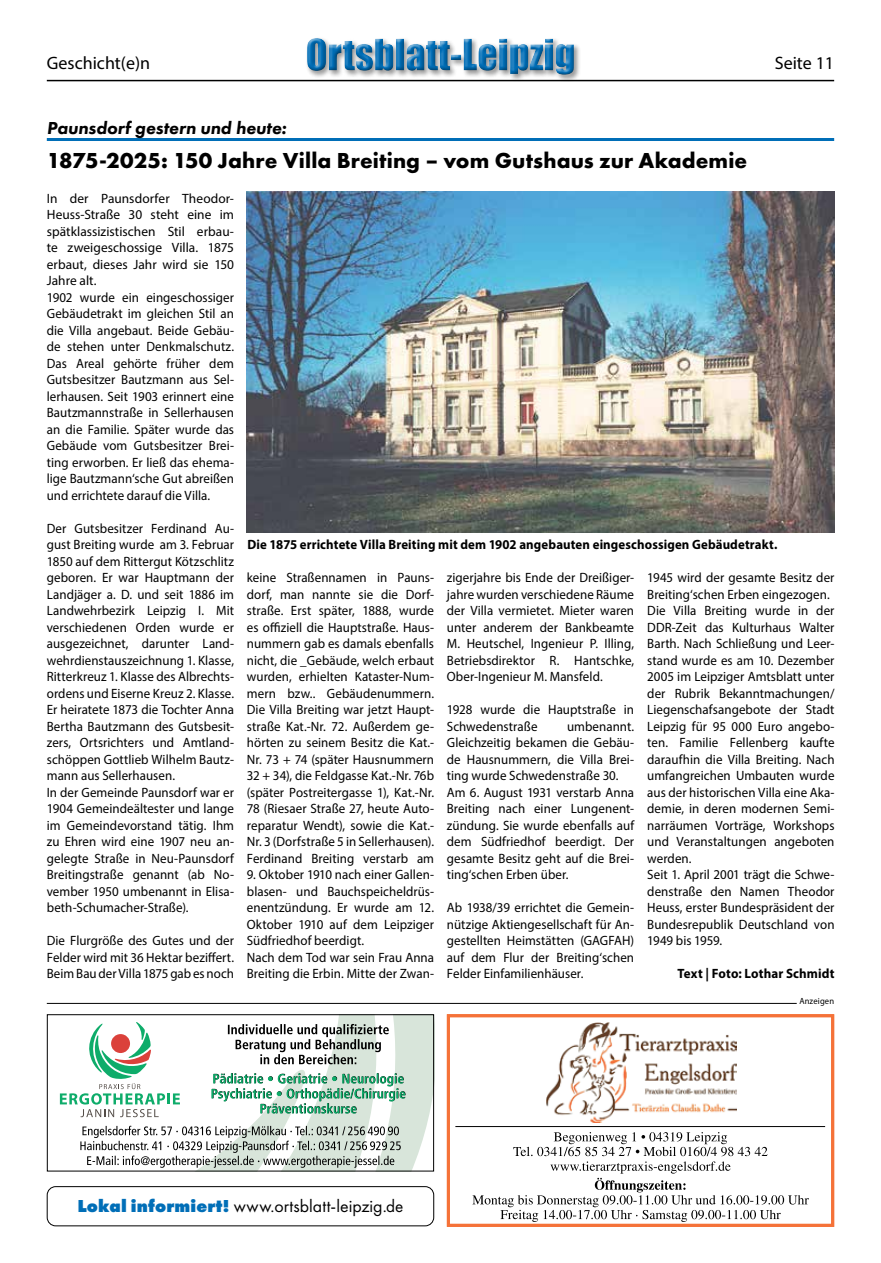
<style>
.page{position:relative;width:881px;height:1263px;background:#fff}
.page>*{position:absolute;margin:0;border:0;box-sizing:border-box;transform-origin:0 0}
.t1{font:700 22.5px "Futura PT";letter-spacing:.005em;color:#000}
.t2{font:18px "Futura PT";color:#000}
.t3{font:italic 800 18px "Futura PT";color:#000}
.t4{font:18px "Myriad Pro";color:#000}
.t5{font:13.5px/16.5px "Myriad Pro";letter-spacing:.005em;color:#000;scale:.96 1}
.t6{font:13.5px/16.5px "Myriad Pro";letter-spacing:.005em;color:#000}
.t7{font:700 13.5px "Myriad Pro";letter-spacing:.01em;color:#000;scale:.95 1}
.t8{font:700 13.5px "Myriad Pro";letter-spacing:.01em;color:#000;scale:.96 1}
.t9{font:9px "Myriad Pro";letter-spacing:.02em;color:#000;scale:.95 1}
.s1{font-weight:800;color:#006eb7}
</style>
<div class="page">
<div style="left:305px;top:36px;width:276px;height:46px;background:#000;opacity:.4"></div>
<div style="left:305px;top:37px;width:270px;height:39px;background:#000;opacity:.5"></div>
<hr style="left:47px;top:80px;width:786px;height:1px;background:#000">
<svg style="left:59px;top:1016px;width:373px;height:153px"></svg>
<div style="left:47px;top:1014px;width:387px;height:157px;border:1px solid #000"></div>
<svg style="left:60px;top:1021px;width:120px;height:96px"></svg>
<svg style="left:80px;top:1126px;width:320px;height:42px"></svg>
<svg style="left:211px;top:1073px;width:194px;height:40px"></svg>
<svg style="left:228px;top:1024px;width:160px;height:40px"></svg>
<div style="left:446px;top:1014px;width:387px;height:213px;border:3px solid #f57238"></div>
<img style="left:546px;top:1022px;width:190px;height:100px">
<hr style="left:455px;top:1126px;width:369px;height:1px;background:#000">
<svg style="left:472px;top:1132px;width:336px;height:90px"></svg>
<div style="left:47px;top:1186px;width:387px;height:40px;border:1px solid #000;border-radius:9px"></div>
<hr style="left:47px;top:1003px;width:749px;height:1px;background:#000">
<hr style="left:47px;top:138px;width:786px;height:3px;background:#006eb7">
<img style="left:247px;top:192px;width:586px;height:340px">
<h2 class="t4" style="left:47px;top:52px;width:105px">Geschicht(e)n</h2>
<h2 class="t4" style="left:774px;top:52px;width:61px">Seite 11</h2>
<h2 class="t3" style="left:47px;top:117px;width:241px">Paunsdorf gestern und heute:</h2>
<h1 class="t1" style="left:47px;top:146px;width:701px">1875-2025: 150 Jahre Villa Breiting – vom Gutshaus zur Akademie</h1>
<p class="t6" style="left:47px;top:190px;width:189px">In der Paunsdorfer Theodor-<br>Heuss-Straße 30 steht eine im spätklassizistischen Stil erbau&shy;te zweigeschossige Villa. 1875 erbaut, dieses Jahr wird sie 150<br>Jahre alt.<br>1902 wurde ein eingeschossiger<br>Gebäudetrakt im gleichen Stil an die Villa angebaut. Beide Gebäu&shy;de stehen unter Denkmalschutz.<br>Das Areal gehörte früher dem<br>Gutsbesitzer Bautzmann aus Sel&shy;lerhausen. Seit 1903 erinnert eine<br>Bautzmannstraße in Sellerhausen an die Familie. Später wurde das<br>Gebäude vom Gutsbesitzer Brei&shy;ting erworben. Er ließ das ehema&shy;lige Bautzmann‘sche Gut abreißen und errichtete darauf die Villa.</p>
<p class="t5" style="left:47px;top:520px;width:196px">Der Gutsbesitzer Ferdinand Au&shy;gust Breiting wurde am 3. Februar<br>1850 auf dem Rittergut Kötzschlitz geboren. Er war Hauptmann der<br>Landjäger a. D. und seit 1886 im<br>Landwehrbezirk Leipzig I. Mit verschiedenen Orden wurde er ausgezeichnet, darunter Land&shy;wehrdienstauszeichnung 1. Klasse,<br>Ritterkreuz 1. Klasse des Albrechts&shy;ordens und Eiserne Kreuz 2. Klasse.<br>Er heiratete 1873 die Tochter Anna<br>Bertha Bautzmann des Gutsbesit&shy;zers, Ortsrichters und Amtland&shy;schöppen Gottlieb Wilhelm Bautz&shy;mann aus Sellerhausen.<br>In der Gemeinde Paunsdorf war er<br>1904 Gemeindeältester und lange im Gemeindevorstand tätig. Ihm zu Ehren wird eine 1907 neu an&shy;gelegte Straße in Neu-Paunsdorf<br>Breitingstraße genannt (ab No&shy;vember 1950 umbenannt in Elisa&shy;beth-Schumacher-Straße).</p>
<p class="t5" style="left:47px;top:932px;width:196px;text-align:justify">Die Flurgröße des Gutes und der Felder wird mit 36 Hektar beziffert.<br>Beim Bau der Villa 1875 gab es noch</p>
<p class="t7" style="left:247px;top:536px;width:559px">Die 1875 errichtete Villa Breiting mit dem 1902 angebauten eingeschossigen Gebäudetrakt.</p>
<p class="t5" style="left:247px;top:569px;width:196px;text-align:justify">keine Straßennamen in Pauns&shy;dorf, man nannte sie die Dorf&shy;straße. Erst später, 1888, wurde es offiziell die Hauptstraße. Haus&shy;nummern gab es damals ebenfalls nicht, die _Gebäude, welch erbaut wurden, erhielten Kataster-Num&shy;mern bzw.. Gebäudenummern.<br>Die Villa Breiting war jetzt Haupt&shy;straße Kat.-Nr. 72. Außerdem ge&shy;hörten zu seinem Besitz die Kat.- Nr. 73 + 74 (später Hausnummern 32 + 34), die Feldgasse Kat.-Nr. 76b (später Postreitergasse 1), Kat.-Nr.<br>78 (Riesaer Straße 27, heute Auto&shy;reparatur Wendt), sowie die Kat.- Nr. 3 (Dorfstraße 5 in Sellerhausen).<br>Ferdinand Breiting verstarb am</p>
<p class="t5" style="left:247px;top:866px;width:196px">9. Oktober 1910 nach einer Gallen&shy;blasen- und Bauchspeicheldrüs&shy;enentzündung. Er wurde am 12.<br>Oktober 1910 auf dem Leipziger<br>Südfriedhof beerdigt.<br>Nach dem Tod war sein Frau Anna<br>Breiting die Erbin. Mitte der Zwan-</p>
<p class="t5" style="left:446px;top:569px;width:196px;text-align:justify">zigerjahre bis Ende der Dreißiger&shy;jahre wurden verschiedene Räume der Villa vermietet. Mieter waren unter anderem der Bankbeamte M. Heutschel, Ingenieur P. Illing, Betriebsdirektor R. Hantschke, Ober-Ingenieur M. Mansfeld.</p>
<p class="t5" style="left:446px;top:701px;width:196px">1928 wurde die Hauptstraße in<br>Schwedenstraße</p>
<p class="t5" style="left:647px;top:569px;width:196px">1945 wird der gesamte Besitz der<br>Breiting‘schen Erben eingezogen.<br>Die Villa Breiting wurde in der<br>DDR-Zeit das Kulturhaus Walter<br>Barth. Nach Schließung und Leer&shy;stand wurde es am 10. Dezember<br>2005 im Leipziger Amtsblatt unter der Rubrik Bekanntmachungen/<br>Liegenschafsangebote der Stadt<br>Leipzig für 95 000 Euro angebo&shy;ten. Familie Fellenberg kaufte daraufhin die Villa Breiting. Nach umfangreichen Umbauten wurde aus der historischen Villa eine Aka&shy;demie, in deren modernen Semi&shy;narräumen Vorträge, Workshops und Veranstaltungen angeboten werden.<br>Seit 1. April 2001 trägt die Schwe&shy;denstraße den Namen Theodor<br>Heuss, erster Bundespräsident der<br>Bundesrepublik Deutschland von<br>1949 bis 1959.</p>
<p class="t8" style="left:677px;top:965px;width:165px">Text | Foto: Lothar Schmidt</p>
<p class="t5" style="left:446px;top:717px;width:196px;text-indent:120px">umbenannt.<br>Gleichzeitig bekamen die Gebäu&shy;de Hausnummern, die Villa Brei&shy;ting wurde Schwedenstraße 30.<br>Am 6. August 1931 verstarb Anna<br>Breiting nach einer Lungenent&shy;zündung. Sie wurde ebenfalls auf dem Südfriedhof beerdigt. Der gesamte Besitz geht auf die Brei&shy;ting‘schen Erben über.</p>
<p class="t5" style="left:446px;top:899px;width:196px;text-align:justify">Ab 1938/39 errichtet die Gemein&shy;nützige Aktiengesellschaft für An&shy;gestellten Heimstätten (GAGFAH) auf dem Flur der Breiting‘schen Felder Einfamilienhäuser.</p>
<h2 class="t2" style="left:77px;top:1195px;width:327px"><span class="s1">Lokal informiert!</span> www.ortsblatt-leipzig.de</h2>
<p class="t9" style="left:799px;top:995px;width:38px">Anzeigen</p>
</div>
